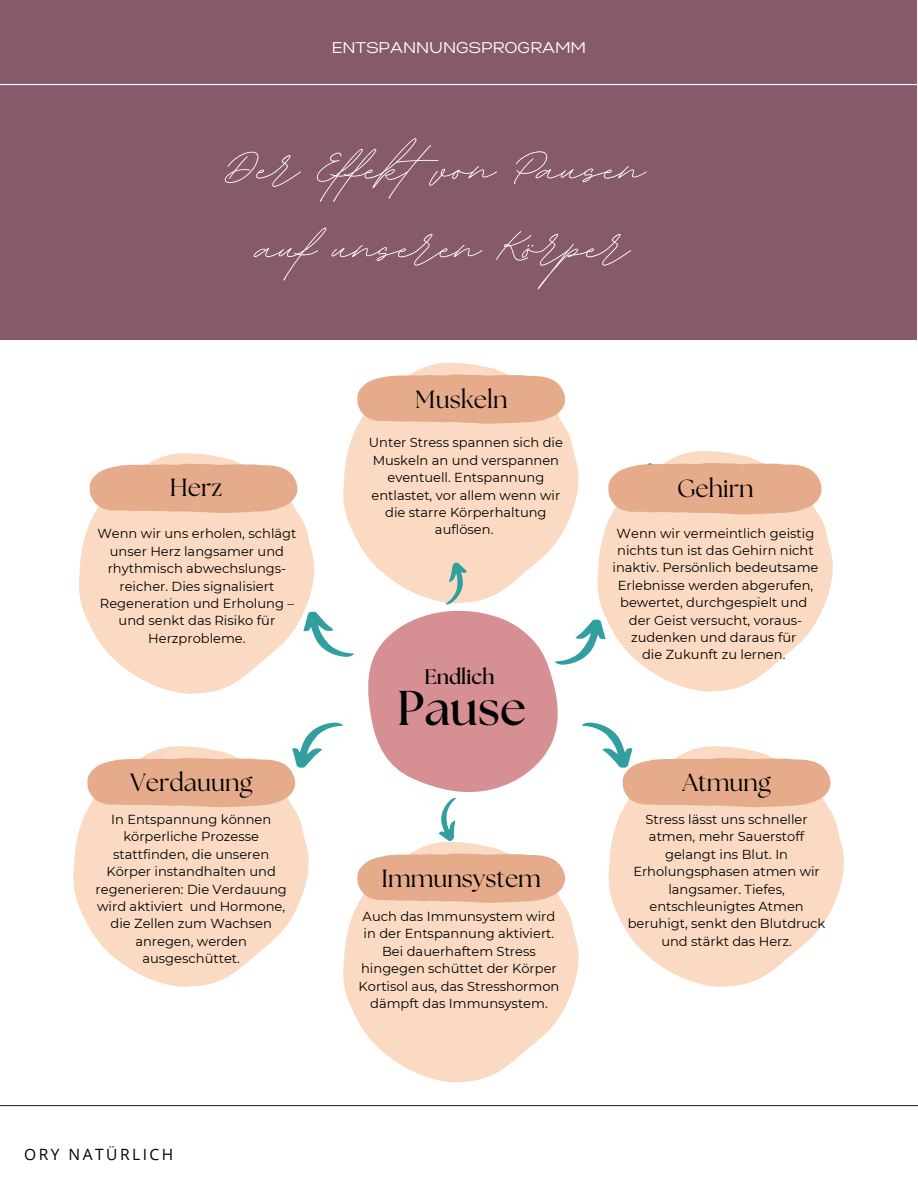
<style>
.page{position:relative;width:918px;height:1188px;background:#fff}
.page>*{position:absolute;margin:0;border:0;box-sizing:border-box;transform-origin:0 0}
.t1{font:79.05px/78.8px "BD Script";color:#fefefe;text-align:center}
.t2{font:700 48.75px "The Seasons";color:#000}
.t3{font:24.75px "The Seasons";color:#000}
.t4{font:700 20.85px "The Seasons";color:#000}
.t5{font:15.6px "Open Sans";letter-spacing:.16em;color:#000}
.t6{font:15.45px "Gabriel Sans";color:#fefefe}
.t7{font:13.05px/17.4px "Montserrat";color:#000;text-align:center}
</style>
<div class="page">
<hr style="left:0;top:1105px;width:918px;height:1px;background:#34322b">
<div style="left:0;top:0;width:917px;height:340px;background:#865a6a"></div>
<hr style="left:0;top:84px;width:918px;height:1px;background:#fefefe">
<svg style="left:598px;top:451px;width:235px;height:132px;fill:#fadac3"></svg>
<svg style="left:79px;top:453px;width:235px;height:241px;fill:#fadac3"></svg>
<svg style="left:297px;top:609px;width:57px;height:59px"></svg>
<svg style="left:73px;top:807px;width:236px;height:180px;fill:#fadac3"></svg>
<svg style="left:87px;top:722px;width:256px;height:85px"></svg>
<svg style="left:90px;top:464px;width:208px;height:49px;background:#e8b293"></svg>
<svg style="left:608px;top:463px;width:214px;height:52px;background:#e8b394"></svg>
<svg style="left:608px;top:812px;width:236px;height:175px;fill:#fadac3"></svg>
<svg style="left:343px;top:842px;width:236px;height:240px;fill:#fadac3"></svg>
<svg style="left:357px;top:853px;width:208px;height:50px;background:#e8b395"></svg>
<svg style="left:343px;top:363px;width:236px;height:198px;fill:#fadac3"></svg>
<svg style="left:357px;top:374px;width:208px;height:50px;background:#e8b395"></svg>
<svg style="left:368px;top:561px;width:463px;height:281px"></svg>
<p class="t6" style="left:332px;top:41px;width:256px">ENTSPANNUNGSPROGRAMM</p>
<h1 class="t1" style="left:224px;top:124px;width:422px">Der Ef ekt von Pausen auf unseren Körper</h1>
<h3 class="t3" style="left:415px;top:388px;width:94px">Muskeln</h3>
<p class="t7" style="left:369px;top:434px;width:196px">Unter Stress spannen sich die<br>Muskeln an und verspannen eventuell. Entspannung entlastet, vor allem wenn wir die starre Körperhaltung auflösen.</p>
<h3 class="t3" style="left:170px;top:477px;width:54px">Herz</h3>
<h3 class="t3" style="left:677px;top:477px;width:78px">Gehirn</h3>
<p class="t7" style="left:97px;top:525px;width:201px">Wenn wir uns erholen, schlägt unser Herz langsamer und rhythmisch abwechslungs&shy;reicher. Dies signalisiert<br>Regeneration und Erholung – und senkt das Risiko für<br>Herzprobleme.</p>
<p class="t7" style="left:613px;top:524px;width:207px">Wenn wir vermeintlich geistig nichts tun ist das Gehirn nicht inaktiv. Persönlich bedeutsame<br>Erlebnisse werden abgerufen, bewertet, durchgespielt und der Geist versucht, voraus&shy;zudenken und daraus für<br>die Zukunft zu lernen.</p>
<h3 class="t3" style="left:130px;top:772px;width:124px">Verdauung</h3>
<p class="t7" style="left:96px;top:811px;width:193px">In Entspannung können körperliche Prozesse stattfinden, die unseren<br>Körper instandhalten und regenerieren: Die Verdauung wird aktiviert und Hormone, die Zellen zum Wachsen anregen, werden ausgeschüttet.</p>
<p class="t5" style="left:24px;top:1143px;width:151px">ORY NATÜRLICH</p>
<h3 class="t4" style="left:424px;top:668px;width:72px">Endlich</h3>
<h2 class="t2" style="left:397px;top:686px;width:130px">Pause</h2>
<h3 class="t3" style="left:382px;top:867px;width:161px">Immunsystem</h3>
<p class="t7" style="left:359px;top:908px;width:202px">Auch das Immunsystem wird in der Entspannung aktiviert.<br>Bei dauerhaftem Stress hingegen schüttet der Körper<br>Kortisol aus, das Stresshormon dämpft das Immunsystem.</p>
<h3 class="t3" style="left:682px;top:772px;width:90px">Atmung</h3>
<p class="t7" style="left:628px;top:811px;width:199px">Stress lässt uns schneller atmen, mehr Sauerstoff gelangt ins Blut. In<br>Erholungsphasen atmen wir langsamer. Tiefes, entschleunigtes Atmen beruhigt, senkt den Blutdruck und stärkt das Herz.</p>
</div>
